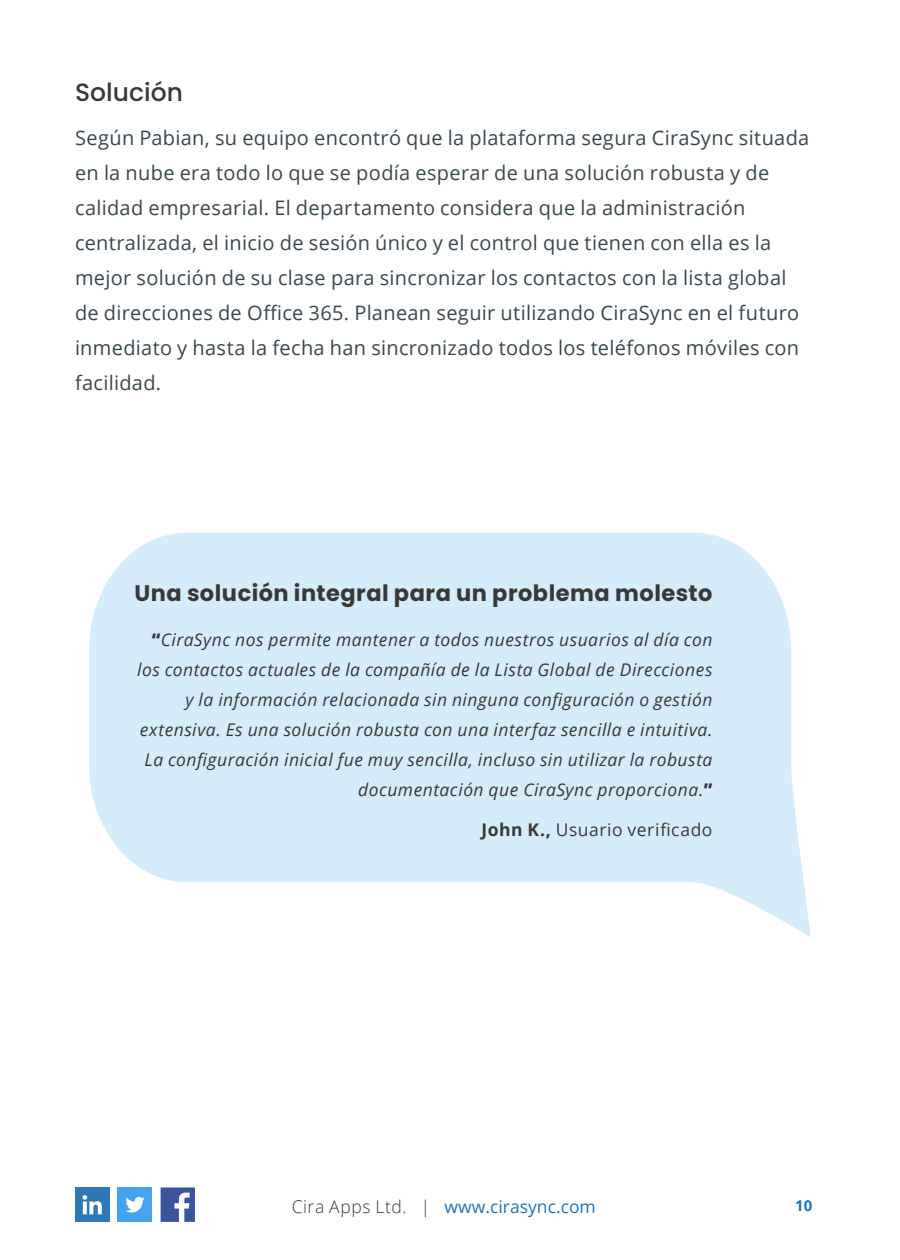
<style>
.page{position:relative;width:900px;height:1260px;background:#fff}
.page>*{position:absolute;margin:0;border:0;box-sizing:border-box;transform-origin:0 0}
.t1{font:500 25px "Poppins";letter-spacing:.005em;color:#383838}
.t2{font:700 22.5px "Poppins";letter-spacing:.02em;color:#383838}
.t3{font:20px/35px "Open Sans";letter-spacing:.015em;color:#38474f}
.t4{font:italic 17.5px/30px "Open Sans";letter-spacing:.03em;color:#383838;text-align:right}
.t5{font:17.5px "Open Sans";color:#1c75ba}
.t6{font:17.5px "Open Sans";letter-spacing:.03em;color:#383838}
.t7{font:700 15px "Open Sans";color:#1c75ba}
.s1{font-weight:800;font-style:normal}
.s2{font-weight:700}
.s3{font-weight:300;color:#383838}
</style>
<div class="page">
<svg style="left:89px;top:533px;width:722px;height:404px;fill:#d5ecfa"></svg>
<div style="left:118px;top:1188px;width:34px;height:34px;background:#45a3f2"></div>
<svg style="left:125px;top:1196px;width:20px;height:17px"></svg>
<div style="left:75px;top:1188px;width:34px;height:34px;background:#2e78b5"></div>
<svg style="left:83px;top:1195px;width:19px;height:19px"></svg>
<svg style="left:161px;top:1188px;width:34px;height:34px"></svg>
<p class="t1" style="left:75px;top:78px;width:110px">Solución</p>
<p class="t3" style="left:75px;top:120px;width:736px">Según Pabian, su equipo encontró que la plataforma segura CiraSync situada en la nube era todo lo que se podía esperar de una solución robusta y de calidad empresarial. El departamento considera que la administración centralizada, el inicio de sesión único y el control que tienen con ella es la mejor solución de su clase para sincronizar los contactos con la lista global de direcciones de Office 365. Planean seguir utilizando CiraSync en el futuro inmediato y hasta la fecha han sincronizado todos los teléfonos móviles con facilidad.</p>
<p class="t2" style="left:134px;top:580px;width:580px">Una solución integral para un problema molesto</p>
<p class="t4" style="left:137px;top:624px;width:577px"><span class="s1">“</span>CiraSync nos permite mantener a todos nuestros usuarios al día con los contactos actuales de la compañía de la Lista Global de Direcciones y la información relacionada sin ninguna configuración o gestión extensiva. Es una solución robusta con una interfaz sencilla e intuitiva.<br>La configuración inicial fue muy sencilla, incluso sin utilizar la robusta documentación que CiraSync proporciona.<span class="s1">”</span></p>
<p class="t6" style="left:481px;top:817px;width:233px"><span class="s2">John K.,</span> Usuario verificado</p>
<p class="t5" style="left:292px;top:1195px;width:306px"><span class="s3">Cira Apps Ltd. |</span> www.cirasync.com</p>
<p class="t7" style="left:795px;top:1195px;width:19px">10</p>
</div>
